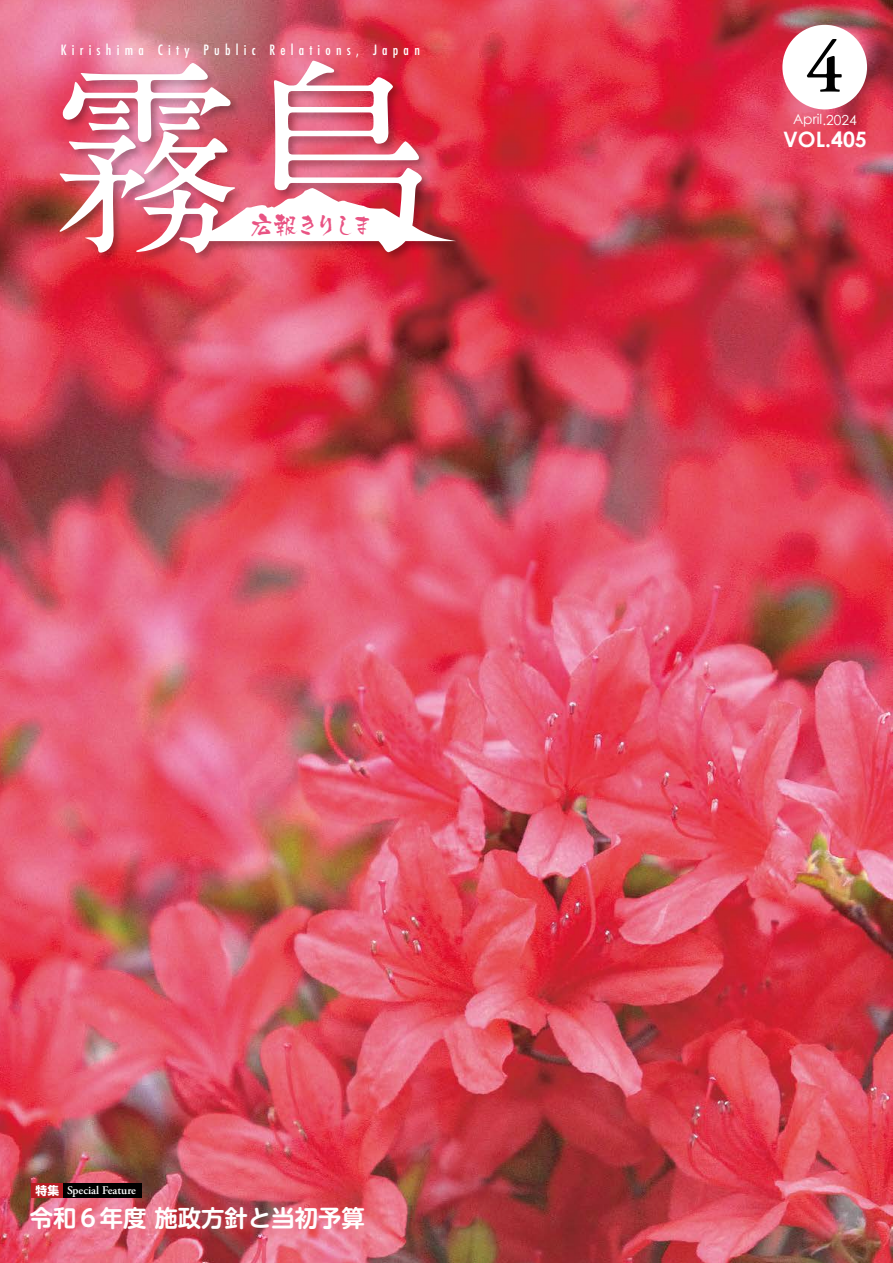
<style>
.page{position:relative;width:893px;height:1263px;background:#fff}
.page>*{position:absolute;margin:0;border:0;box-sizing:border-box;transform-origin:0 0}
.t1{font:600 74.4px "Adobe Garamond Pro";color:#000}
.t2{font:24.45px "Kyo Madoka";letter-spacing:-.235em;color:#e95383}
.t3{font:700 23.4px "UD Shin M Go Pr 6 De";color:#fff}
.t4{font:700 21.3px "Century Gothic";color:#fff}
.t5{font:500 condensed 13.8px "Futura";letter-spacing:.38em;color:#fff}
.t6{font:13.8px "Century Gothic";color:#fff}
.t7{font:600 11.7px "Adobe Garamond Pro";color:#fff}
.t8{font:700 11.7px "Shin Go Pr 5";color:#fff}
</style>
<div class="page">
<img style="left:0;top:0;width:893px;height:1263px">
<div style="left:58px;top:59px;width:408px;height:205px;background:#000;opacity:.3"></div>
<img style="left:60px;top:61px;width:396px;height:192px">
<div style="left:782px;top:25px;width:85px;height:84px;background:#fff;border-radius:50%"></div>
<div style="left:31px;top:1183px;width:111px;height:14px;background:#000"></div>
<div style="left:31px;top:1183px;width:31px;height:14px;background:#b81c22"></div>
<p class="t5" style="left:61px;top:41px;width:85px">Kirishima</p>
<p class="t5" style="left:158px;top:41px;width:33px">City</p>
<p class="t5" style="left:203px;top:41px;width:54px">Public</p>
<p class="t5" style="left:269px;top:41px;width:91px">Relations,</p>
<p class="t5" style="left:373px;top:41px;width:48px">Japan</p>
<h2 class="t2" style="left:250px;top:212px;width:125px">広報きりしま</h2>
<h1 class="t1" style="left:806px;top:25px;width:39px">4</h1>
<p class="t6" style="left:793px;top:111px;width:65px">April.2024</p>
<h3 class="t4" style="left:783px;top:126px;width:85px">VOL.405</h3>
<p class="t8" style="left:35px;top:1181px;width:25px">特集</p>
<h3 class="t3" style="left:30px;top:1198px;width:337px">令和６年度施政方針と当初予算</h3>
<p class="t7" style="left:67px;top:1184px;width:70px">Special Feature</p>
</div>
